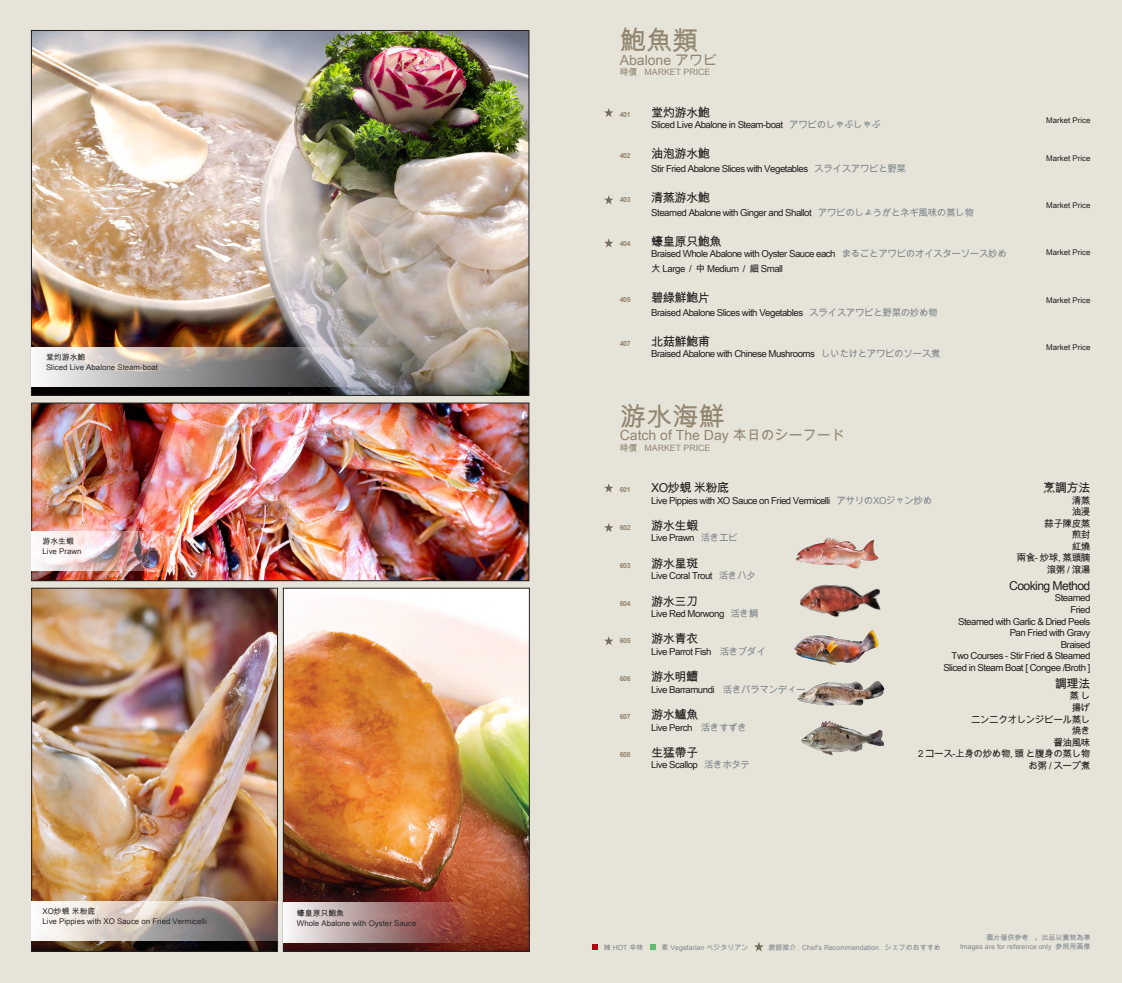
<style>
.page{position:relative;width:1122px;height:983px;background:#fff}
.page>*{position:absolute;margin:0;border:0;box-sizing:border-box;transform-origin:0 0}
.t1{font:26.25px "Arial Unicode MS";color:#938671}
.t2{font:14px "Arial Unicode MS";color:#938671}
.t3{font:12.25px "Arial Unicode MS";letter-spacing:-.05em;color:#231f20}
.t4{font:9.62px "Arial Unicode MS";letter-spacing:-.05em;color:#231f20}
.t5{font:8.75px "Arial Unicode MS";color:#938671}
.t6{font:7.88px "Arial Unicode MS";color:#2b292a}
.t7{font:7.88px "Arial Unicode MS";color:#231f20}
.t8{font:7px "Arial Unicode MS";color:#81898e}
.t9{font:700 7px "Arial";letter-spacing:-.05em;color:#938671}
.s1{color:#81898e}
</style>
<div class="page">
<div style="left:0;top:0;width:1121px;height:982px;background:#e6e3d8"></div>
<img style="left:34px;top:405px;width:493px;height:173px">
<div style="left:32px;top:403px;width:497px;height:177px;border:1px solid #231f20"></div>
<img style="left:32px;top:531px;width:191px;height:39px">
<img style="left:34px;top:590px;width:241px;height:359px">
<div style="left:32px;top:588px;width:245px;height:363px;border:1px solid #231f20"></div>
<svg style="left:32px;top:900px;width:251px;height:40px"></svg>
<img style="left:800px;top:584px;width:81px;height:34px">
<img style="left:797px;top:681px;width:88px;height:25px">
<img style="left:796px;top:537px;width:83px;height:32px">
<img style="left:794px;top:630px;width:85px;height:35px">
<img style="left:801px;top:720px;width:82px;height:35px">
<img style="left:33px;top:32px;width:494px;height:361px">
<svg style="left:31px;top:347px;width:479px;height:39px;background:#a49f9b"></svg>
<img style="left:285px;top:590px;width:242px;height:359px">
<div style="left:283px;top:588px;width:246px;height:363px;border:1px solid #231f20"></div>
<svg style="left:283px;top:902px;width:242px;height:39px;background:#af7d74"></svg>
<svg style="left:650px;top:944px;width:5px;height:5px"></svg>
<svg style="left:754px;top:942px;width:9px;height:9px"></svg>
<svg style="left:592px;top:944px;width:5px;height:5px"></svg>
<svg style="left:604px;top:483px;width:9px;height:9px"></svg>
<svg style="left:604px;top:523px;width:9px;height:9px"></svg>
<svg style="left:604px;top:636px;width:9px;height:9px"></svg>
<svg style="left:604px;top:108px;width:9px;height:9px"></svg>
<svg style="left:604px;top:195px;width:9px;height:9px"></svg>
<svg style="left:604px;top:238px;width:9px;height:9px"></svg>
<p class="t6" style="left:46px;top:351px;width:41px">堂灼游水鮑</p>
<p class="t6" style="left:46px;top:361px;width:114px">Sliced Live Abalone Steam-boat</p>
<p class="t6" style="left:43px;top:536px;width:33px">游水生蝦</p>
<p class="t6" style="left:43px;top:545px;width:40px">Live Prawn</p>
<p class="t6" style="left:43px;top:905px;width:54px">XO炒蜆 米粉底</p>
<p class="t6" style="left:43px;top:915px;width:166px">Live Pippies with XO Sauce on Fried Vermicelli</p>
<p class="t6" style="left:297px;top:907px;width:49px">蠔皇原只鮑魚</p>
<p class="t6" style="left:297px;top:916px;width:121px">Whole Abalone with Oyster Sauce</p>
<p class="t1" style="left:619px;top:22px;width:80px">鮑魚類</p>
<p class="t2" style="left:619px;top:50px;width:99px">Abalone アワビ</p>
<p class="t5" style="left:619px;top:66px;width:92px">時價 MARKET PRICE</p>
<p class="t9" style="left:619px;top:109px;width:12px">401</p>
<p class="t3" style="left:651px;top:103px;width:60px">堂灼游水鮑</p>
<p class="t4" style="left:651px;top:118px;width:231px">Sliced Live Abalone in Steam-boat <span class="s1">アワビのしゃぶしゃぶ</span></p>
<p class="t9" style="left:619px;top:150px;width:12px">402</p>
<p class="t3" style="left:651px;top:144px;width:60px">油泡游水鮑</p>
<p class="t4" style="left:651px;top:162px;width:256px">Stir Fried Abalone Slices with Vegetables <span class="s1">スライスアワビと野菜</span></p>
<p class="t9" style="left:619px;top:195px;width:12px">403</p>
<p class="t3" style="left:651px;top:188px;width:60px">清蒸游水鮑</p>
<p class="t4" style="left:651px;top:206px;width:324px">Steamed Abalone with Ginger and Shallot <span class="s1">アワビのしょうがとネギ風味の蒸し物</span></p>
<p class="t9" style="left:619px;top:239px;width:12px">404</p>
<p class="t3" style="left:651px;top:233px;width:72px">蠔皇原只鮑魚</p>
<p class="t4" style="left:651px;top:247px;width:357px">Braised Whole Abalone with Oyster Sauce each <span class="s1">まるごとアワビのオイスターソース妙め</span></p>
<p class="t4" style="left:651px;top:262px;width:133px">大 Large / 中 Medium / 細 Small</p>
<p class="t9" style="left:619px;top:294px;width:12px">405</p>
<p class="t3" style="left:651px;top:288px;width:60px">碧綠鮮鮑片</p>
<p class="t4" style="left:651px;top:306px;width:288px">Braised Abalone Slices with Vegetables <span class="s1">スライスアワビと野菜の妙め物</span></p>
<p class="t9" style="left:619px;top:338px;width:12px">407</p>
<p class="t3" style="left:651px;top:332px;width:60px">北菇鮮鮑甫</p>
<p class="t4" style="left:651px;top:347px;width:291px">Braised Abalone with Chinese Mushrooms <span class="s1">しいたけとアワビのソース煮</span></p>
<p class="t1" style="left:619px;top:397px;width:106px">游水海鮮</p>
<p class="t2" style="left:619px;top:425px;width:226px">Catch of The Day 本日のシーフード</p>
<p class="t5" style="left:619px;top:441px;width:92px">時價 MARKET PRICE</p>
<p class="t7" style="left:1045px;top:114px;width:46px">Market Price</p>
<p class="t7" style="left:1045px;top:152px;width:46px">Market Price</p>
<p class="t7" style="left:1045px;top:199px;width:46px">Market Price</p>
<p class="t7" style="left:1045px;top:247px;width:46px">Market Price</p>
<p class="t7" style="left:1045px;top:294px;width:46px">Market Price</p>
<p class="t7" style="left:1045px;top:341px;width:46px">Market Price</p>
<p class="t3" style="left:1042px;top:478px;width:49px">烹調方法</p>
<p class="t4" style="left:1071px;top:493px;width:20px">清蒸</p>
<p class="t4" style="left:1071px;top:504px;width:20px">油浸</p>
<p class="t4" style="left:1043px;top:516px;width:48px">蒜子陳皮蒸</p>
<p class="t4" style="left:1071px;top:527px;width:20px">煎封</p>
<p class="t4" style="left:1071px;top:539px;width:20px">紅燒</p>
<p class="t4" style="left:1016px;top:551px;width:75px">兩食- 炒球, 蒸頭腩</p>
<p class="t4" style="left:1046px;top:562px;width:45px">滾粥 / 滾湯</p>
<p class="t3" style="left:1008px;top:576px;width:83px">Cooking Method</p>
<p class="t4" style="left:1054px;top:591px;width:37px">Steamed</p>
<p class="t4" style="left:1070px;top:602px;width:22px">Fried</p>
<p class="t4" style="left:957px;top:614px;width:134px">Steamed with Garlic &amp; Dried Peels</p>
<p class="t4" style="left:1009px;top:625px;width:82px">Pan Fried with Gravy</p>
<p class="t4" style="left:1060px;top:637px;width:31px">Braised</p>
<p class="t4" style="left:951px;top:648px;width:140px">Two Courses - Stir Fried &amp; Steamed</p>
<p class="t4" style="left:943px;top:660px;width:148px">Sliced in Steam Boat [ Congee /Broth ]</p>
<p class="t3" style="left:1054px;top:674px;width:37px">調理法</p>
<p class="t4" style="left:1069px;top:688px;width:22px">蒸 し</p>
<p class="t4" style="left:1071px;top:700px;width:20px">揚げ</p>
<p class="t4" style="left:970px;top:712px;width:121px">ニンニク才しンジビール蒸し</p>
<p class="t4" style="left:1071px;top:723px;width:20px">焼き</p>
<p class="t4" style="left:1053px;top:735px;width:39px">醤油風味</p>
<p class="t4" style="left:917px;top:746px;width:174px">2 コース-上身の炒め物, 頭 と腹身の蒸し物</p>
<p class="t4" style="left:1028px;top:758px;width:63px">お粥 / スープ煮</p>
<p class="t9" style="left:619px;top:485px;width:12px">601</p>
<p class="t3" style="left:651px;top:478px;width:80px">XO炒蜆 米粉底</p>
<p class="t4" style="left:651px;top:493px;width:282px">Live Pippies with XO Sauce on Fried Vermicelli <span class="s1">アサリのXOジャン炒め</span></p>
<p class="t9" style="left:619px;top:522px;width:12px">602</p>
<p class="t3" style="left:651px;top:516px;width:49px">游水生蝦</p>
<p class="t4" style="left:651px;top:531px;width:88px">Live Prawn <span class="s1">活きエビ</span></p>
<p class="t9" style="left:619px;top:560px;width:12px">603</p>
<p class="t3" style="left:651px;top:554px;width:49px">游水星斑</p>
<p class="t4" style="left:651px;top:568px;width:106px">Live Coral Trout <span class="s1">活きハ夕</span></p>
<p class="t9" style="left:619px;top:598px;width:12px">604</p>
<p class="t3" style="left:651px;top:592px;width:49px">游水三刀</p>
<p class="t4" style="left:651px;top:606px;width:109px">Live Red Morwong <span class="s1">活き鯛</span></p>
<p class="t9" style="left:619px;top:636px;width:12px">605</p>
<p class="t3" style="left:651px;top:630px;width:49px">游水青衣</p>
<p class="t4" style="left:651px;top:644px;width:116px">Live Parrot Fish <span class="s1">活きブダイ</span></p>
<p class="t9" style="left:619px;top:674px;width:12px">606</p>
<p class="t3" style="left:651px;top:667px;width:49px">游水明鰽</p>
<p class="t4" style="left:651px;top:682px;width:156px">Live Barramundi <span class="s1">活きバラマンディー</span></p>
<p class="t9" style="left:619px;top:711px;width:12px">607</p>
<p class="t3" style="left:651px;top:705px;width:49px">游水鱸魚</p>
<p class="t4" style="left:651px;top:720px;width:97px">Live Perch <span class="s1">活きすずき</span></p>
<p class="t9" style="left:619px;top:749px;width:12px">608</p>
<p class="t3" style="left:651px;top:743px;width:49px">生猛帶子</p>
<p class="t4" style="left:651px;top:757px;width:100px">Live Scallop <span class="s1">活きホタテ</span></p>
<p class="t8" style="left:603px;top:942px;width:41px">辣 HOT 辛味</p>
<p class="t8" style="left:661px;top:941px;width:88px">素 Vegetarian ベジタリアン</p>
<p class="t8" style="left:768px;top:941px;width:174px">廚師推介 . Chef’s Recommendation . シェフのおすすめ</p>
<p class="t8" style="left:986px;top:931px;width:105px">圖片僅供參考 。出品以實物為準</p>
<p class="t8" style="left:959px;top:940px;width:132px">Images are for reference only 参照用画像</p>
</div>
